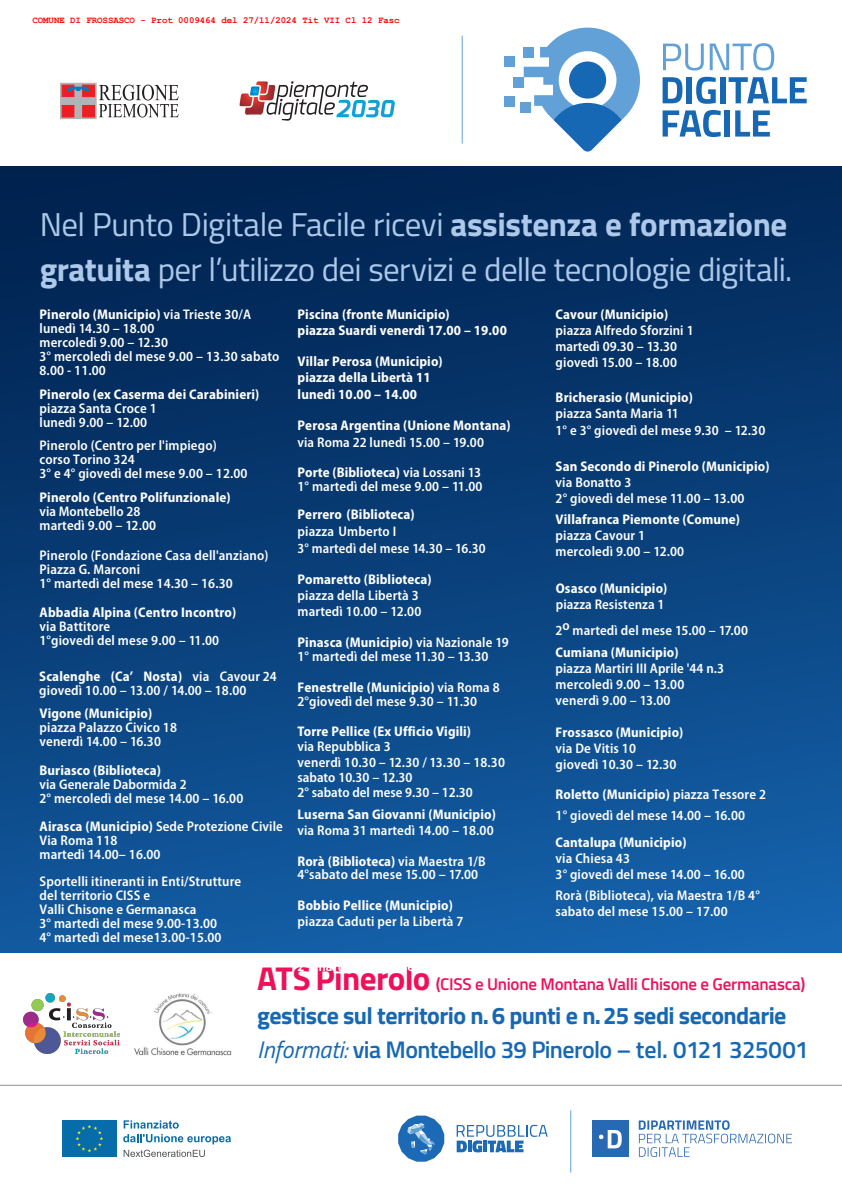
<style>
.page{position:relative;width:842px;height:1191px;background:#fff}
.page>*{position:absolute;margin:0;border:0;box-sizing:border-box;transform-origin:0 0}
.t1{font:33px/45px "Titillium Web";letter-spacing:-.02em;color:#adc8e8}
.t2{font:700 24px/34px "Titillium Web";letter-spacing:-.025em;color:#1768b4}
.t3{font:600 17px "Titillium Web";letter-spacing:-.015em;color:#ee1059}
.t4{font:600 semi-condensed 14px/14px "Myriad Pro";letter-spacing:.01em;color:#fff}
.t5{font:700 semi-condensed 14px/16.1px "Myriad Pro";letter-spacing:.01em;color:#fff}
.t6{font:700 9px "Courier New";color:#f00}
.s1{font-weight:700}
.s2{font-weight:700;font-size:33px}
.s3{font-weight:400;font-style:italic}
.s4{font-weight:600}
</style>
<div class="page">
<hr style="left:570px;top:1110px;width:1px;height:62px;background:#61a1d7">
<hr style="left:462px;top:36px;width:1px;height:108px;background:#61a1d7">
<svg style="left:99px;top:85px;width:80px;height:32px"></svg>
<div style="left:60px;top:83px;width:36px;height:36px;background:#b2b3b7"></div>
<div style="left:60px;top:83px;width:36px;height:36px;border:1px solid #b2b3b7"></div>
<div style="left:82px;top:105px;width:13px;height:12px;background:#ee1d23;border:1px solid #ee1d23"></div>
<div style="left:62px;top:105px;width:12px;height:12px;background:#ee1d23"></div>
<div style="left:62px;top:85px;width:12px;height:12px;background:#ee1d23"></div>
<div style="left:82px;top:85px;width:13px;height:12px;background:#ee1d23"></div>
<svg style="left:68px;top:86px;width:21px;height:5px"></svg>
<svg style="left:240px;top:81px;width:155px;height:40px"></svg>
<svg style="left:663px;top:44px;width:41px;height:27px"></svg>
<svg style="left:710px;top:43px;width:64px;height:28px"></svg>
<svg style="left:663px;top:77px;width:19px;height:26px"></svg>
<div style="left:687px;top:77px;width:5px;height:26px;background:#1768b4"></div>
<svg style="left:696px;top:77px;width:20px;height:27px"></svg>
<div style="left:720px;top:77px;width:6px;height:26px;background:#1768b4"></div>
<svg style="left:729px;top:77px;width:78px;height:26px"></svg>
<svg style="left:663px;top:110px;width:58px;height:27px"></svg>
<div style="left:725px;top:110px;width:5px;height:27px;background:#1768b4"></div>
<svg style="left:735px;top:110px;width:35px;height:27px"></svg>
<div style="left:504px;top:57px;width:10px;height:10px;background:#61a1d7"></div>
<div style="left:513px;top:77px;width:11px;height:11px;background:#61a1d7"></div>
<div style="left:504px;top:96px;width:10px;height:10px;background:#61a1d7"></div>
<div style="left:520px;top:103px;width:10px;height:10px;background:#61a1d7"></div>
<svg style="left:524px;top:28px;width:116px;height:124px"></svg>
<div style="left:61px;top:1119px;width:57px;height:39px;background:#076daa"></div>
<svg style="left:76px;top:1125px;width:27px;height:27px"></svg>
<svg style="left:124px;top:1120px;width:55px;height:8px"></svg>
<svg style="left:123px;top:1134px;width:108px;height:23px"></svg>
<svg style="left:457px;top:1124px;width:91px;height:28px"></svg>
<svg style="left:398px;top:1115px;width:46px;height:46px"></svg>
<svg style="left:639px;top:1120px;width:153px;height:36px"></svg>
<div style="left:592px;top:1120px;width:37px;height:37px;background:#2869b3"></div>
<svg style="left:599px;top:1130px;width:23px;height:18px"></svg>
<hr style="left:0;top:1084px;width:842px;height:1px;background:#61a1d7">
<div style="left:0;top:166px;width:842px;height:786px;background:linear-gradient(to bottom,#00224f,#135ea6)"></div>
<img style="left:23px;top:993px;width:96px;height:61px">
<img style="left:134px;top:993px;width:98px;height:63px">
<p class="t6" style="left:32px;top:16px;width:369px">COMUNE DI FROSSASCO - Prot 0009464 del 27/11/2024 Tit VII Cl 12 Fasc</p>
<h1 class="t1" style="left:40px;top:200px;width:754px">Nel Punto Digitale Facile ricevi <span class="s1">assistenza e formazione gratuita</span> per l’utilizzo dei servizi e delle tecnologie digitali.</h1>
<p class="t4" style="left:40px;top:307px;width:242px"><span class="s1">Pinerolo (Municipio)</span> via Trieste 30/A lunedì 14.30 – 18.00<br>mercoledì 9.00 – 12.30<br>3° mercoledì del mese 9.00 – 13.30 sabato<br>8.00 - 11.00</p>
<p class="t5" style="left:40px;top:386px;width:221px">Pinerolo (ex Caserma dei Carabinieri)</p>
<p class="t4" style="left:40px;top:401px;width:119px">piazza Santa Croce 1 lunedì 9.00 – 12.00</p>
<p class="t4" style="left:40px;top:438px;width:210px">Pinerolo (Centro per l'impiego) corso Torino 324<br>3° e 4° giovedì del mese 9.00 – 12.00</p>
<p class="t5" style="left:40px;top:489px;width:193px">Pinerolo (Centro Polifunzionale)</p>
<p class="t4" style="left:40px;top:504px;width:118px">via Montebello 28 martedì 9.00 – 12.00</p>
<p class="t4" style="left:40px;top:547px;width:230px">Pinerolo (Fondazione Casa dell'anziano)<br>Piazza G. Marconi<br>1° martedì del mese 14.30 – 16.30</p>
<p class="t5" style="left:40px;top:603px;width:198px">Abbadia Alpina (Centro Incontro)</p>
<p class="t4" style="left:40px;top:618px;width:181px">via Battitore<br>1°giovedì del mese 9.00 – 11.00</p>
<p class="t4" style="left:39px;top:668px;width:239px"><span class="s1">Scalenghe (Ca’ Nosta)</span> via Cavour 24 giovedì 10.00 – 13.00 / 14.00 – 18.00</p>
<p class="t5" style="left:40px;top:704px;width:114px">Vigone (Municipio)</p>
<p class="t4" style="left:40px;top:719px;width:139px">piazza Palazzo Civico 18 venerdì 14.00 – 16.30</p>
<p class="t5" style="left:40px;top:762px;width:123px">Buriasco (Biblioteca)</p>
<p class="t4" style="left:40px;top:777px;width:205px">via Generale Dabormida 2<br>2° mercoledì del mese 14.00 – 16.00</p>
<p class="t4" style="left:40px;top:819px;width:245px"><span class="s1">Airasca (Municipio)</span> Sede Protezione Civile<br>Via Roma 118<br>martedì 14.00– 16.00</p>
<p class="t4" style="left:40px;top:874px;width:203px">Sportelli itineranti in Enti/Strutture del territorio CISS e<br>Valli Chisone e Germanasca<br>3° martedì del mese 9.00-13.00<br>4° martedì del mese13.00-15.00</p>
<p class="t5" style="left:298px;top:306px;width:211px">Piscina (fronte Municipio)<br>piazza Suardi venerdì 17.00 – 19.00</p>
<p class="t5" style="left:298px;top:353px;width:147px">Villar Perosa (Municipio) piazza della Libertà 11 lunedì 10.00 – 14.00</p>
<p class="t5" style="left:298px;top:417px;width:215px">Perosa Argentina (Unione Montana)</p>
<p class="t4" style="left:298px;top:426px;width:188px;line-height:30.6px">via Roma 22 lunedì 15.00 – 19.00<br><span class="s1">Porte (Biblioteca)</span> via Lossani 13</p>
<p class="t4" style="left:298px;top:479px;width:186px">1° martedì del mese 9.00 – 11.00</p>
<p class="t5" style="left:298px;top:506px;width:119px">Perrero (Biblioteca)</p>
<p class="t4" style="left:298px;top:522px;width:190px;line-height:16.8px">piazza Umberto I<br>3° martedì del mese 14.30 – 16.30</p>
<p class="t5" style="left:298px;top:570px;width:136px">Pomaretto (Biblioteca)</p>
<p class="t4" style="left:298px;top:586px;width:125px;line-height:16.1px">piazza della Libertà 3 martedì 10.00 – 12.00</p>
<p class="t4" style="left:298px;top:635px;width:213px"><span class="s1">Pinasca (Municipio)</span> via Nazionale 19<br>1° martedì del mese 11.30 – 13.30</p>
<p class="t4" style="left:298px;top:680px;width:204px"><span class="s1">Fenestrelle (Municipio)</span> via Roma 8<br>2°giovedì del mese 9.30 – 11.30</p>
<p class="t5" style="left:298px;top:722px;width:175px">Torre Pellice (Ex Ufficio Vigili)</p>
<p class="t4" style="left:298px;top:738px;width:209px;line-height:15.4px">via Repubblica 3<br>venerdì 10.30 – 12.30 / 13.30 – 18.30 sabato 10.30 – 12.30<br>2° sabato del mese 9.30 – 12.30</p>
<p class="t5" style="left:298px;top:805px;width:200px">Luserna San Giovanni (Municipio)</p>
<p class="t4" style="left:298px;top:814px;width:198px;line-height:30.6px">via Roma 31 martedì 14.00 – 18.00<br><span class="s1">Rorà (Biblioteca)</span> via Maestra 1/B</p>
<p class="t4" style="left:298px;top:867px;width:182px">4°sabato del mese 15.00 – 17.00</p>
<p class="t5" style="left:298px;top:896px;width:157px">Bobbio Pellice (Municipio)</p>
<p class="t4" style="left:298px;top:913px;width:167px">piazza Caduti per la Libertà 7</p>
<p class="t5" style="left:556px;top:306px;width:114px">Cavour (Municipio)</p>
<p class="t4" style="left:556px;top:322px;width:140px;line-height:16.1px">piazza Alfredo Sforzini 1 martedì 09.30 – 13.30 giovedì 15.00 – 18.00</p>
<p class="t5" style="left:556px;top:388px;width:139px">Bricherasio (Municipio)</p>
<p class="t4" style="left:556px;top:404px;width:211px;line-height:17.2px">piazza Santa Maria 11<br>1° e 3° giovedì del mese 9.30 – 12.30</p>
<p class="t5" style="left:556px;top:457px;width:215px">San Secondo di Pinerolo (Municipio)</p>
<p class="t4" style="left:556px;top:474px;width:190px;line-height:16.1px">via Bonatto 3<br>2° giovedì del mese 11.00 – 13.00</p>
<p class="t5" style="left:556px;top:510px;width:186px">Villafranca Piemonte (Comune)</p>
<p class="t4" style="left:556px;top:527px;width:130px;line-height:16.1px">piazza Cavour 1 mercoledì 9.00 – 12.00</p>
<p class="t5" style="left:556px;top:580px;width:113px">Osasco (Municipio)</p>
<p class="t4" style="left:556px;top:591px;width:194px;line-height:25.3px">piazza Resistenza 1<br>2o martedì del mese 15.00 – 17.00</p>
<p class="t5" style="left:556px;top:643px;width:124px">Cumiana (Municipio)</p>
<p class="t4" style="left:556px;top:660px;width:170px;line-height:16.1px">piazza Martiri III Aprile '44 n.3 mercoledì 9.00 – 13.00 venerdì 9.00 – 13.00</p>
<p class="t5" style="left:556px;top:723px;width:129px">Frossasco (Municipio)</p>
<p class="t4" style="left:556px;top:739px;width:122px;line-height:16.1px">via De Vitis 10 giovedì 10.30 – 12.30</p>
<p class="t4" style="left:556px;top:784px;width:212px;line-height:20.7px"><span class="s1">Roletto (Municipio)</span> piazza Tessore 2<br>1° giovedì del mese 14.00 – 16.00</p>
<p class="t5" style="left:556px;top:834px;width:132px">Cantalupa (Municipio)</p>
<p class="t4" style="left:556px;top:850px;width:191px;line-height:16.1px">via Chiesa 43<br>3° giovedì del mese 14.00 – 16.00</p>
<p class="t4" style="left:556px;top:887px;width:206px;line-height:15.5px">Rorà (Biblioteca), via Maestra 1/B 4° sabato del mese 15.00 – 17.00</p>
<p class="t3" style="left:257px;top:971px;width:550px"><span class="s2">ATS Pinerolo</span> (CISS e Unione Montana Valli Chisone e Germanasca)</p>
<h2 class="t2" style="left:257px;top:997px;width:553px">gestisce sul territorio n. 6 punti e n. 25 sedi secondarie<br><span class="s3">Informati:</span> <span class="s4">via Montebello 39 Pinerolo – tel. 0121 325001</span></h2>
</div>
